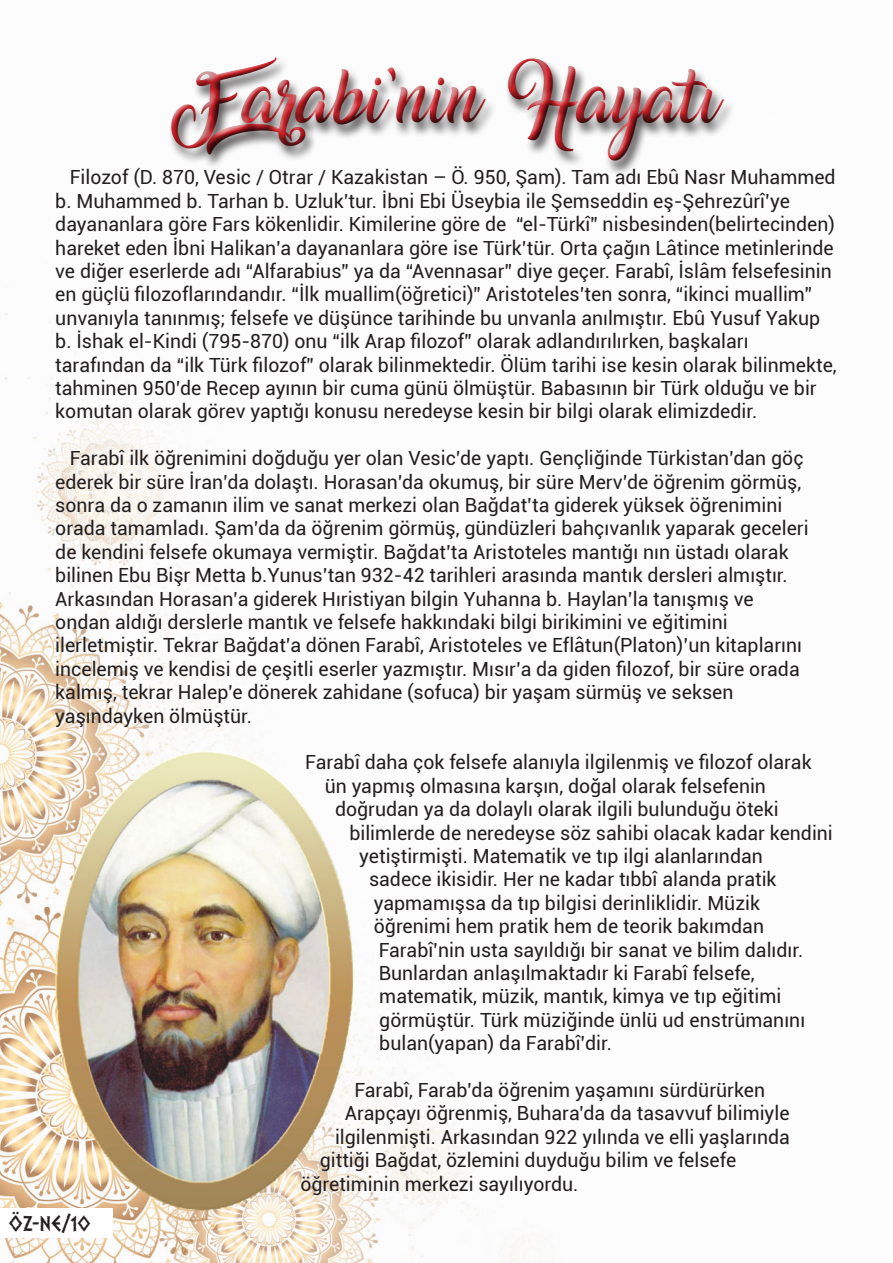
<style>
.page{position:relative;width:893px;height:1263px;background:#fff}
.page>*{position:absolute;margin:0;border:0;box-sizing:border-box;transform-origin:0 0}
.t1{font:48px "Amarillo";color:#d1232a}
.t2{font:19.5px/23.4px "Roboto";color:#231f20}
.t3{font:18px "Dalek";color:#231f20}
</style>
<div class="page">
<img style="left:0;top:313px;width:525px;height:950px">
<img style="left:55px;top:751px;width:298px;height:460px">
<div style="left:0;top:1208px;width:113px;height:29px;background:#fff"></div>
<svg style="left:170px;top:58px;width:562px;height:114px"></svg>
<h1 class="t1" style="left:173px;top:79px;width:548px">Farabi’nin Hayatı</h1>
<p class="t2" style="left:55px;top:165px;width:783px;text-indent:15px">Filozof (D. 870, Vesic / Otrar / Kazakistan – Ö. 950, Şam). Tam adı Ebû Nasr Muhammed b. Muhammed b. Tarhan b. Uzluk’tur. İbni Ebi Üseybia ile Şemseddin eş-Şehrezûrî’ye dayananlara göre Fars kökenlidir. Kimilerine göre de “el-Türkî” nisbesinden(belirtecinden) hareket eden İbni Halikan’a dayananlara göre ise Türk’tür. Orta çağın Lâtince metinlerinde ve diğer eserlerde adı “Alfarabius” ya da “Avennasar” diye geçer. Farabî, İslâm felsefesinin en güçlü filozoflarındandır. “İlk muallim(öğretici)” Aristoteles’ten sonra, “ikinci muallim” unvanıyla tanınmış; felsefe ve düşünce tarihinde bu unvanla anılmıştır. Ebû Yusuf Yakup b. İshak el-Kindi (795-870) onu “ilk Arap filozof” olarak adlandırılırken, başkaları tarafından da “ilk Türk filozof” olarak bilinmektedir. Ölüm tarihi ise kesin olarak bilinmekte, tahminen 950’de Recep ayının bir cuma günü ölmüştür. Babasının bir Türk olduğu ve bir komutan olarak görev yaptığı konusu neredeyse kesin bir bilgi olarak elimizdedir.</p>
<p class="t2" style="left:55px;top:446px;width:755px;text-indent:15px">Farabî ilk öğrenimini doğduğu yer olan Vesic’de yaptı. Gençliğinde Türkistan’dan göç ederek bir süre İran’da dolaştı. Horasan’da okumuş, bir süre Merv’de öğrenim görmüş, sonra da o zamanın ilim ve sanat merkezi olan Bağdat’ta giderek yüksek öğrenimini orada tamamladı. Şam’da da öğrenim görmüş, gündüzleri bahçıvanlık yaparak geceleri de kendini felsefe okumaya vermiştir. Bağdat’ta Aristoteles mantığı nın üstadı olarak bilinen Ebu Bişr Metta b.Yunus’tan 932-42 tarihleri arasında mantık dersleri almıştır.<br>Arkasından Horasan’a giderek Hıristiyan bilgin Yuhanna b. Haylan’la tanışmış ve ondan aldığı derslerle mantık ve felsefe hakkındaki bilgi birikimini ve eğitimini ilerletmiştir. Tekrar Bağdat’a dönen Farabî, Aristoteles ve Eflâtun(Platon)’un kitaplarını incelemiş ve kendisi de çeşitli eserler yazmıştır. Mısır’a da giden filozof, bir süre orada kalmış, tekrar Halep’e dönerek zahidane (sofuca) bir yaşam sürmüş ve seksen yaşındayken ölmüştür.</p>
<p class="t2" style="left:305px;top:750px;width:508px">Farabî daha çok felsefe alanıyla ilgilenmiş ve filozof olarak</p>
<p class="t2" style="left:325px;top:773px;width:443px">ün yapmış olmasına karşın, doğal olarak felsefenin</p>
<p class="t2" style="left:335px;top:797px;width:445px">doğrudan ya da dolaylı olarak ilgili bulunduğu öteki</p>
<p class="t2" style="left:349px;top:820px;width:485px">bilimlerde de neredeyse söz sahibi olacak kadar kendini</p>
<p class="t2" style="left:359px;top:844px;width:405px">yetiştirmişti. Matematik ve tıp ilgi alanlarından</p>
<p class="t2" style="left:369px;top:867px;width:409px">sadece ikisidir. Her ne kadar tıbbî alanda pratik</p>
<p class="t2" style="left:374px;top:890px;width:388px">yapmamışsa da tıp bilgisi derinliklidir. Müzik</p>
<p class="t2" style="left:374px;top:914px;width:392px">öğrenimi hem pratik hem de teorik bakımdan</p>
<p class="t2" style="left:379px;top:937px;width:426px">Farabî’nin usta sayıldığı bir sanat ve bilim dalıdır.</p>
<p class="t2" style="left:379px;top:961px;width:377px">Bunlardan anlaşılmaktadır ki Farabî felsefe,</p>
<p class="t2" style="left:379px;top:984px;width:403px">matematik, müzik, mantık, kimya ve tıp eğitimi</p>
<p class="t2" style="left:379px;top:1007px;width:427px">görmüştür. Türk müziğinde ünlü ud enstrümanını</p>
<p class="t2" style="left:379px;top:1031px;width:234px">bulan(yapan) da Farabî’dir.</p>
<p class="t2" style="left:354px;top:1078px;width:412px">Farabî, Farab’da öğrenim yaşamını sürdürürken</p>
<p class="t2" style="left:345px;top:1101px;width:446px">Arapçayı öğrenmiş, Buhara’da da tasavvuf bilimiyle</p>
<p class="t2" style="left:335px;top:1124px;width:456px">ilgilenmişti. Arkasından 922 yılında ve elli yaşlarında</p>
<p class="t2" style="left:320px;top:1148px;width:418px">gittiği Bağdat, özlemini duyduğu bilim ve felsefe</p>
<p class="t2" style="left:300px;top:1171px;width:280px">öğretiminin merkezi sayılıyordu.</p>
<p class="t3" style="left:8px;top:1211px;width:84px">ÖZ-NE/10</p>
</div>
